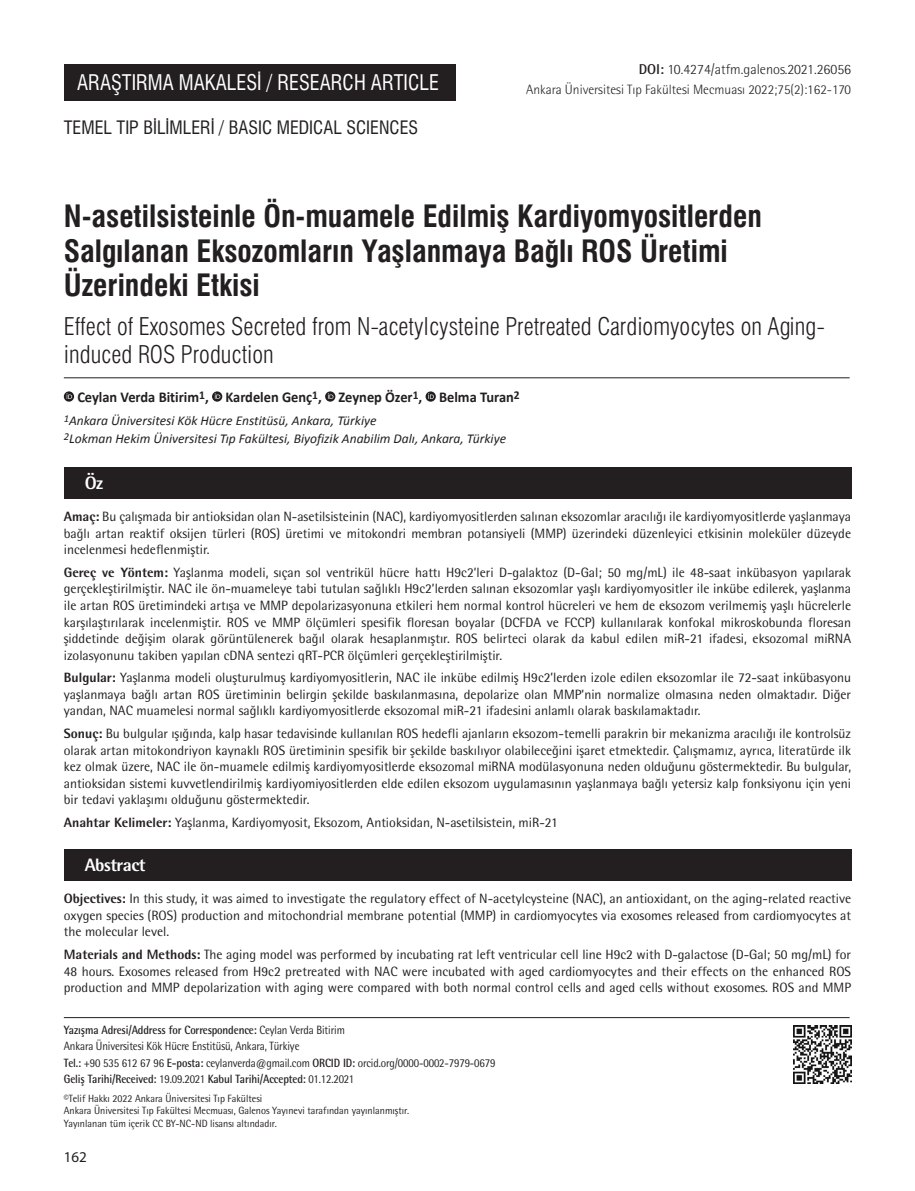
<style>
.page{position:relative;width:915px;height:1191px;background:#fff}
.page>*{position:absolute;margin:0;border:0;box-sizing:border-box;transform-origin:0 0}
._1__BASLIK{font:30px/34.5px "Swiss Condensed Bold Tr";color:#231f20}
._2__BASLIK{font:24px/28.5px "Swiss Condensed Light Tr";color:#231f20}
.TARZ{font:21px "Swiss Condensed Tr";color:#fff;scale:.96 1}
.ALT_TÜR{font:18px "Swiss Condensed Tr";color:#231f20}
.t1{font:800 18px "Rotis Semi Sans Std";letter-spacing:-.025em;color:#fff}
.YAZARLAR{font:700 15px "Calibri";color:#231f20;scale:.96 1}
.t2{font:15px "Myriad Pro";color:#231f20}
.DOİ{font:300 14.25px "Rotis Semi Sans Std";color:#231f20}
.OZET{font:13.5px/16.5px "Rotis Semi Sans Std";color:#231f20;text-align:justify}
.KURUMLAR{font:italic 13.5px "Calibri";color:#231f20}
.SAYFA_ARA{font:300 13.5px "Rotis Semi Sans Std";color:#231f20}
.t3{font:12px "Rotis Semi Sans Std";letter-spacing:-.01em;color:#231f20;scale:.9 1}
.t4{font:700 12px "Rotis Semi Sans Std";letter-spacing:-.01em;color:#231f20;scale:.9 1}
.t5{font:10.5px/12.8px "Rotis Semi Sans Std";color:#231f20;scale:.95 1}
.s1{font-weight:700}
.s2{font-weight:800}
.s3{font-weight:400}
</style>
<div class="page">
<div style="left:64px;top:64px;width:391px;height:37px;background:#231f20"></div>
<div style="left:64px;top:467px;width:786px;height:31px;background:#231f20"></div>
<div style="left:64px;top:849px;width:786px;height:31px;background:#231f20"></div>
<hr style="left:64px;top:377px;width:785px;height:1px;background:#231f20">
<hr style="left:64px;top:1017px;width:785px;height:1px;background:#231f20">
<svg style="left:64px;top:391px;width:10px;height:11px"></svg>
<svg style="left:67px;top:393px;width:5px;height:6px"></svg>
<svg style="left:212px;top:391px;width:10px;height:11px"></svg>
<svg style="left:215px;top:393px;width:5px;height:6px"></svg>
<svg style="left:325px;top:391px;width:10px;height:11px"></svg>
<svg style="left:328px;top:393px;width:5px;height:6px"></svg>
<svg style="left:425px;top:391px;width:10px;height:11px"></svg>
<svg style="left:428px;top:393px;width:6px;height:6px"></svg>
<img style="left:793px;top:1025px;width:57px;height:58px">
<p class="DOİ" style="left:638px;top:61px;width:214px"><span class="s1">DOI:</span> 10.4274/atfm.galenos.2021.26056</p>
<p class="TARZ" style="left:77px;top:70px;width:378px">ARAŞTIRMA MAKALESİ / RESEARCH ARTICLE</p>
<p class="SAYFA_ARA" style="left:526px;top:82px;width:326px">Ankara Üniversitesi Tıp Fakültesi Mecmuası 2022;75(2):162-170</p>
<p class="ALT_TÜR" style="left:64px;top:117px;width:356px">TEMEL TIP BİLİMLERİ / BASIC MEDICAL SCIENCES</p>
<p class="_1__BASLIK" style="left:64px;top:199px;width:699px">N-asetilsisteinle Ön-muamele Edilmiş Kardiyomyositlerden<br>Salgılanan Eksozomların Yaşlanmaya Bağlı ROS Üretimi<br>Üzerindeki Etkisi</p>
<p class="_2__BASLIK" style="left:64px;top:312px;width:762px">Effect of Exosomes Secreted from N-acetylcysteine Pretreated Cardiomyocytes on Aging&shy;induced ROS Production</p>
<p class="YAZARLAR" style="left:77px;top:387px;width:462px">Ceylan Verda Bitirim<sup>1</sup>, Kardelen Genç<sup>1</sup>, Zeynep Özer<sup>1</sup>, Belma Turan<sup>2</sup></p>
<p class="KURUMLAR" style="left:64px;top:411px;width:314px"><sup>1</sup>Ankara Üniversitesi Kök Hücre Enstitüsü, Ankara, Türkiye</p>
<p class="KURUMLAR" style="left:64px;top:429px;width:444px"><sup>2</sup>Lokman Hekim Üniversitesi Tıp Fakültesi, Biyofizik Anabilim Dalı, Ankara, Türkiye</p>
<p class="t1" style="left:85px;top:471px;width:20px">Öz</p>
<p class="OZET" style="left:64px;top:508px;width:788px"><span class="s2">Amaç:</span> Bu çalışmada bir antioksidan olan N-asetilsisteinin (NAC), kardiyomyositlerden salınan eksozomlar aracılığı ile kardiyomyositlerde yaşlanmaya bağlı artan reaktif oksijen türleri (ROS) üretimi ve mitokondri membran potansiyeli (MMP) üzerindeki düzenleyici etkisinin moleküler düzeyde incelenmesi hedeflenmiştir.</p>
<p class="OZET" style="left:64px;top:564px;width:788px"><span class="s2">Gereç ve Yöntem:</span> Yaşlanma modeli, sıçan sol ventrikül hücre hattı H9c2’leri D-galaktoz (D-Gal; 50 mg/mL) ile 48-saat inkübasyon yapılarak gerçekleştirilmiştir. NAC ile ön-muameleye tabi tutulan sağlıklı H9c2’lerden salınan eksozomlar yaşlı kardiyomyositler ile inkübe edilerek, yaşlanma ile artan ROS üretimindeki artışa ve MMP depolarizasyonuna etkileri hem normal kontrol hücreleri ve hem de eksozom verilmemiş yaşlı hücrelerle karşılaştırılarak incelenmiştir. ROS ve MMP ölçümleri spesifik floresan boyalar (DCFDA ve FCCP) kullanılarak konfokal mikroskobunda floresan şiddetinde değişim olarak görüntülenerek bağıl olarak hesaplanmıştır. ROS belirteci olarak da kabul edilen miR-21 ifadesi, eksozomal miRNA izolasyonunu takiben yapılan cDNA sentezi qRT-PCR ölçümleri gerçekleştirilmiştir.</p>
<p class="OZET" style="left:64px;top:669px;width:788px"><span class="s2">Bulgular:</span> Yaşlanma modeli oluşturulmuş kardiyomyositlerin, NAC ile inkübe edilmiş H9c2’lerden izole edilen eksozomlar ile 72-saat inkübasyonu yaşlanmaya bağlı artan ROS üretiminin belirgin şekilde baskılanmasına, depolarize olan MMP’nin normalize olmasına neden olmaktadır. Diğer yandan, NAC muamelesi normal sağlıklı kardiyomyositlerde eksozomal miR-21 ifadesini anlamlı olarak baskılamaktadır.</p>
<p class="OZET" style="left:64px;top:725px;width:788px"><span class="s2">Sonuç:</span> Bu bulgular ışığında, kalp hasar tedavisinde kullanılan ROS hedefli ajanların eksozom-temelli parakrin bir mekanizma aracılığı ile kontrolsüz olarak artan mitokondriyon kaynaklı ROS üretiminin spesifik bir şekilde baskılıyor olabileceğini işaret etmektedir. Çalışmamız, ayrıca, literatürde ilk kez olmak üzere, NAC ile ön-muamele edilmiş kardiyomyositlerde eksozomal miRNA modülasyonuna neden olduğunu göstermektedir. Bu bulgular, antioksidan sistemi kuvvetlendirilmiş kardiyomiyositlerden elde edilen eksozom uygulamasının yaşlanmaya bağlı yetersiz kalp fonksiyonu için yeni bir tedavi yaklaşımı olduğunu göstermektedir.</p>
<p class="OZET" style="left:64px;top:814px;width:495px"><span class="s2">Anahtar Kelimeler:</span> Yaşlanma, Kardiyomyosit, Eksozom, Antioksidan, N-asetilsistein, miR-21</p>
<p class="t1" style="left:85px;top:853px;width:62px">Abstract</p>
<p class="OZET" style="left:64px;top:890px;width:788px"><span class="s2">Objectives:</span> In this study, it was aimed to investigate the regulatory effect of N-acetylcysteine (NAC), an antioxidant, on the aging-related reactive oxygen species (ROS) production and mitochondrial membrane potential (MMP) in cardiomyocytes via exosomes released from cardiomyocytes at the molecular level.</p>
<p class="OZET" style="left:64px;top:946px;width:788px"><span class="s2">Materials and Methods:</span> The aging model was performed by incubating rat left ventricular cell line H9c2 with D-galactose (D-Gal; 50 mg/mL) for 48 hours. Exosomes released from H9c2 pretreated with NAC were incubated with aged cardiomyocytes and their effects on the enhanced ROS production and MMP depolarization with aging were compared with both normal control cells and aged cells without exosomes. ROS and MMP</p>
<p class="t4" style="left:64px;top:1022px;width:314px">Yazışma Adresi/Address for Correspondence: <span class="s3">Ceylan Verda Bitirim</span></p>
<p class="t3" style="left:64px;top:1039px;width:263px">Ankara Üniversitesi Kök Hücre Enstitüsü, Ankara, Türkiye</p>
<p class="t3" style="left:64px;top:1055px;width:481px"><span class="s1">Tel.:</span> +90 535 612 67 96 <span class="s1">E-posta:</span> ceylanverda@gmail.com <span class="s1">ORCID ID:</span> orcid.org/0000-0002-7979-0679</p>
<p class="t4" style="left:64px;top:1071px;width:324px">Geliş Tarihi/Received: <span class="s3">19.09.2021</span> Kabul Tarihi/Accepted: <span class="s3">01.12.2021</span></p>
<p class="t5" style="left:64px;top:1091px;width:365px">©️Telif Hakkı 2022 Ankara Üniversitesi Tıp Fakültesi<br>Ankara Üniversitesi Tıp Fakültesi Mecmuası, Galenos Yayınevi tarafından yayınlanmıştır.<br>Yayınlanan tüm içerik CC BY-NC-ND lisansı altındadır.</p>
<p class="t2" style="left:64px;top:1147px;width:25px">162</p>
</div>
